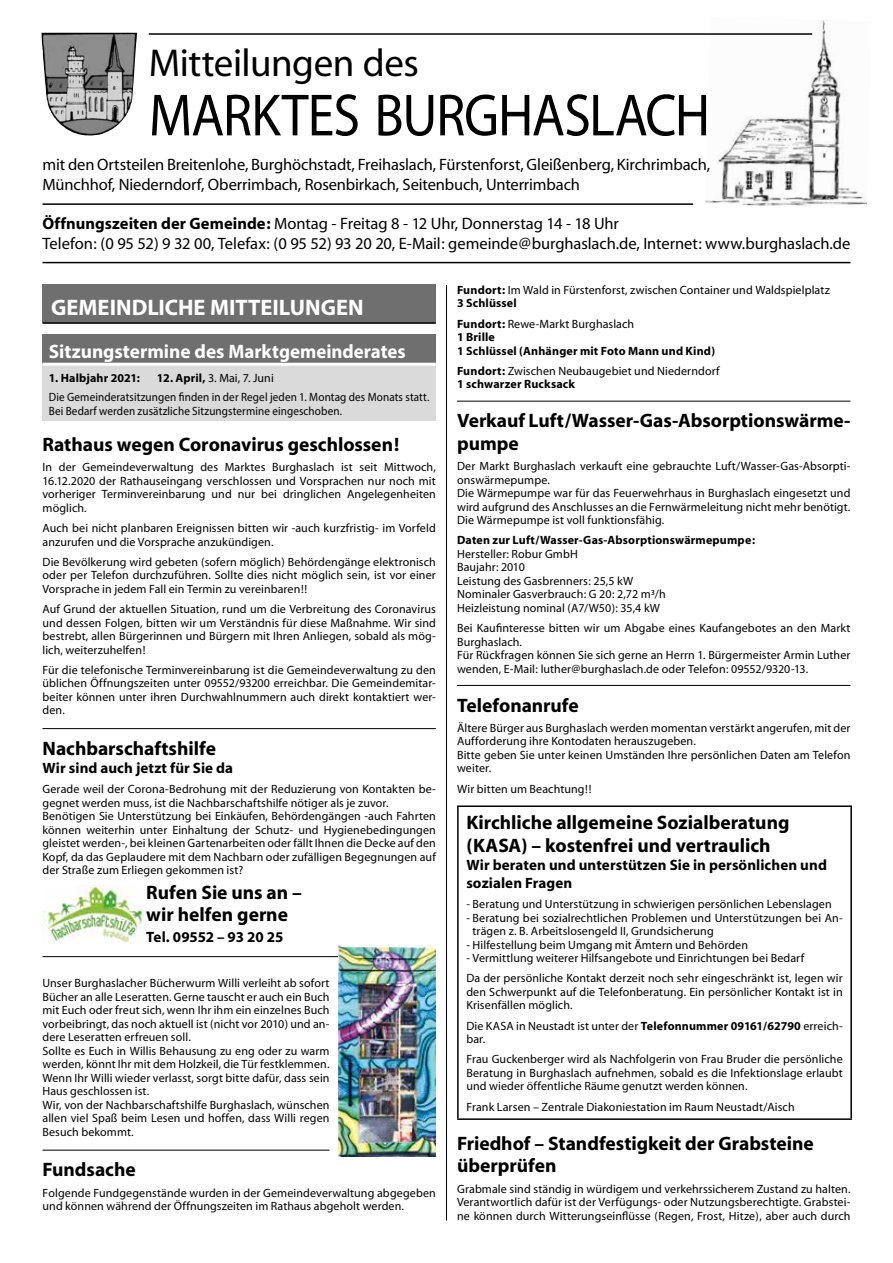
<style>
.page{position:relative;width:893px;height:1263px;background:#fff}
.page>*{position:absolute;margin:0;border:0;box-sizing:border-box;transform-origin:0 0}
.t1{font:60px "Myriad";letter-spacing:-.02em;color:#000;scale:.9 1}
.t2{font:39px "Myriad";letter-spacing:-.01em;color:#000}
.t3{font:700 22.5px "Myriad";color:#fff}
.t4{font:700 19.5px/22.5px "Myriad";color:#000}
.t5{font:700 19.5px "Myriad Pro";color:#fff}
.t6{font:700 19.5px/22.5px "Myriad Pro";color:#000}
.t7{font:16.5px/19.8px "Myriad";letter-spacing:-.005em;color:#000}
.t8{font:700 15px/18px "Myriad";letter-spacing:.005em;color:#000}
.t9{font:700 15px "Myriad Pro";letter-spacing:-.005em;color:#000}
.t10{font:12px/13.5px "Myriad";letter-spacing:.01em;color:#000}
.t11{font:700 12px/13.5px "Myriad";letter-spacing:.015em;color:#000}
.t12{font:12px/19.5px "Myriad Pro";letter-spacing:.01em;color:#000}
.t13{font:12px "Myriad Pro";letter-spacing:.01em;color:#000;scale:.93 1}
.t14{font:700 12px "Myriad Pro";letter-spacing:.01em;color:#000}
.s1{font-weight:700}
.s2{font-weight:400}
</style>
<div class="page">
<hr style="left:446px;top:285px;width:1px;height:935px;background:#000">
<div style="left:43px;top:285px;width:393px;height:38px;background:#706f6f"></div>
<hr style="left:43px;top:322px;width:393px;height:2px;background:#000">
<hr style="left:43px;top:728px;width:393px;height:1px;background:#000">
<hr style="left:43px;top:956px;width:393px;height:1px;background:#000">
<hr style="left:43px;top:1150px;width:287px;height:1px;background:#000">
<div style="left:43px;top:335px;width:393px;height:29px;background:#706f6f"></div>
<div style="left:43px;top:364px;width:393px;height:57px;background:#dadada"></div>
<hr style="left:43px;top:363px;width:393px;height:3px;background:#fff">
<img style="left:43px;top:886px;width:103px;height:57px">
<img style="left:338px;top:945px;width:98px;height:211px">
<hr style="left:457px;top:401px;width:393px;height:1px;background:#000">
<hr style="left:457px;top:685px;width:393px;height:1px;background:#000">
<hr style="left:457px;top:805px;width:395px;height:2px;background:#000">
<hr style="left:457px;top:807px;width:2px;height:311px;background:#000">
<hr style="left:850px;top:807px;width:2px;height:311px;background:#000">
<hr style="left:457px;top:1118px;width:395px;height:2px;background:#000">
<img style="left:705px;top:20px;width:162px;height:186px">
<img style="left:41px;top:33px;width:96px;height:103px">
<hr style="left:43px;top:203px;width:650px;height:2px;background:#000">
<hr style="left:149px;top:33px;width:663px;height:2px;background:#000">
<hr style="left:43px;top:262px;width:807px;height:1px;background:#000">
<h2 class="t2" style="left:149px;top:44px;width:272px">Mitteilungen des</h2>
<h1 class="t1" style="left:149px;top:85px;width:625px">MARKTES BURGHASLACH</h1>
<h3 class="t7" style="left:43px;top:155px;width:669px">mit den Ortsteilen Breitenlohe, Burghöchstadt, Freihaslach, Fürstenforst, Gleißenberg, Kirchrimbach,<br>Münchhof, Niederndorf, Oberrimbach, Rosenbirkach, Seitenbuch, Unterrimbach</h3>
<h3 class="t7" style="left:43px;top:215px;width:809px"><span class="s1">Öffnungszeiten der Gemeinde:</span> Montag - Freitag 8 - 12 Uhr, Donnerstag 14 - 18 Uhr<br>Telefon: (0 95 52) 9 32 00, Telefax: (0 95 52) 93 20 20, E-Mail: gemeinde@burghaslach.de, Internet: www.burghaslach.de</h3>
<h3 class="t3" style="left:51px;top:295px;width:314px">GEMEINDLICHE MITTEILUNGEN</h3>
<h3 class="t5" style="left:49px;top:338px;width:358px">Sitzungstermine des Marktgemeinderates</h3>
<p class="t14" style="left:49px;top:370px;width:92px">1. Halbjahr 2021:</p>
<p class="t12" style="left:49px;top:368px;width:382px;text-indent:108px"><span class="s1">12. April,</span> 3. Mai, 7. Juni<br>Die Gemeinderatsitzungen finden in der Regel jeden 1. Montag des Monats statt.</p>
<p class="t13" style="left:49px;top:403px;width:317px">Bei Bedarf werden zusätzliche Sitzungstermine eingeschoben.</p>
<h3 class="t4" style="left:43px;top:434px;width:358px">Rathaus wegen Coronavirus geschlossen!</h3>
<p class="t10" style="left:43px;top:461px;width:395px;text-align:justify">In der Gemeindeverwaltung des Marktes Burghaslach ist seit Mittwoch, 16.12.2020 der Rathauseingang verschlossen und Vorsprachen nur noch mit vorheriger Terminvereinbarung und nur bei dringlichen Angelegenheiten möglich.</p>
<p class="t10" style="left:43px;top:522px;width:395px">Auch bei nicht planbaren Ereignissen bitten wir -auch kurzfristig- im Vorfeld anzurufen und die Vorsprache anzukündigen.</p>
<p class="t10" style="left:43px;top:556px;width:395px;text-align:justify">Die Bevölkerung wird gebeten (sofern möglich) Behördengänge elektronisch oder per Telefon durchzuführen. Sollte dies nicht möglich sein, ist vor einer Vorsprache in jedem Fall ein Termin zu vereinbaren!!</p>
<p class="t10" style="left:43px;top:603px;width:395px;text-align:justify">Auf Grund der aktuellen Situation, rund um die Verbreitung des Coronavirus und dessen Folgen, bitten wir um Verständnis für diese Maßnahme. Wir sind bestrebt, allen Bürgerinnen und Bürgern mit Ihren Anliegen, sobald als mög&shy;lich, weiterzuhelfen!</p>
<p class="t10" style="left:43px;top:664px;width:395px;text-align:justify">Für die telefonische Terminvereinbarung ist die Gemeindeverwaltung zu den üblichen Öffnungszeiten unter 09552/93200 erreichbar. Die Gemeindemitar&shy;beiter können unter ihren Durchwahlnummern auch direkt kontaktiert wer&shy;den.</p>
<h3 class="t4" style="left:43px;top:738px;width:175px">Nachbarschaftshilfe</h3>
<p class="t8" style="left:43px;top:759px;width:192px">Wir sind auch jetzt für Sie da</p>
<p class="t10" style="left:43px;top:783px;width:395px">Gerade weil der Corona-Bedrohung mit der Reduzierung von Kontakten be&shy;gegnet werden muss, ist die Nachbarschaftshilfe nötiger als je zuvor.<br>Benötigen Sie Unterstützung bei Einkäufen, Behördengängen -auch Fahrten können weiterhin unter Einhaltung der Schutz- und Hygienebedingungen gleistet werden-, bei kleinen Gartenarbeiten oder fällt Ihnen die Decke auf den Kopf, da das Geplaudere mit dem Nachbarn oder zufälligen Begegnungen auf der Straße zum Erliegen gekommen ist?</p>
<h3 class="t6" style="left:146px;top:880px;width:157px">Rufen Sie uns an – wir helfen gerne</h3>
<p class="t9" style="left:146px;top:927px;width:138px">Tel. 09552 – 93 20 25</p>
<p class="t10" style="left:43px;top:977px;width:289px">Unser Burghaslacher Bücherwurm Willi verleiht ab sofort Bücher an alle Leseratten. Gerne tauscht er auch ein Buch mit Euch oder freut sich, wenn Ihr ihm ein einzelnes Buch vorbeibringt, das noch aktuell ist (nicht vor 2010) und an&shy;dere Leseratten erfreuen soll.<br>Sollte es Euch in Willis Behausung zu eng oder zu warm werden, könnt Ihr mit dem Holzkeil, die Tür festklemmen.<br>Wenn Ihr Willi wieder verlasst, sorgt bitte dafür, dass sein Haus geschlossen ist.<br>Wir, von der Nachbarschaftshilfe Burghaslach, wünschen allen viel Spaß beim Lesen und hoffen, dass Willi regen Besuch bekommt.</p>
<h3 class="t4" style="left:43px;top:1159px;width:95px">Fundsache</h3>
<p class="t10" style="left:43px;top:1186px;width:395px">Folgende Fundgegenstände wurden in der Gemeindeverwaltung abgegeben und können während der Öffnungszeiten im Rathaus abgeholt werden.</p>
<p class="t10" style="left:457px;top:284px;width:374px"><span class="s1">Fundort:</span> Im Wald in Fürstenforst, zwischen Container und Waldspielplatz<br><span class="s1">3 Schlüssel</span></p>
<p class="t11" style="left:457px;top:317px;width:260px">Fundort: <span class="s2">Rewe-Markt Burghaslach<br></span>1 Brille<br>1 Schlüssel (Anhänger mit Foto Mann und Kind)</p>
<p class="t10" style="left:457px;top:365px;width:264px"><span class="s1">Fundort:</span> Zwischen Neubaugebiet und Niederndorf<br><span class="s1">1 schwarzer Rucksack</span></p>
<h3 class="t4" style="left:457px;top:410px;width:395px">Verkauf Luft/Wasser-Gas-Absorptionswärme&shy;pumpe</h3>
<p class="t10" style="left:457px;top:460px;width:395px">Der Markt Burghaslach verkauft eine gebrauchte Luft/Wasser-Gas-Absorpti&shy;onswärmepumpe.<br>Die Wärmepumpe war für das Feuerwehrhaus in Burghaslach eingesetzt und wird aufgrund des Anschlusses an die Fernwärmeleitung nicht mehr benötigt.<br>Die Wärmepumpe ist voll funktionsfähig.</p>
<p class="t11" style="left:457px;top:534px;width:299px">Daten zur Luft/Wasser-Gas-Absorptionswärmepumpe:</p>
<p class="t10" style="left:457px;top:548px;width:210px">Hersteller: Robur GmbH<br>Baujahr: 2010<br>Leistung des Gasbrenners: 25,5 kW<br>Nominaler Gasverbrauch: G 20: 2,72 m³/h<br>Heizleistung nominal (A7/W50): 35,4 kW</p>
<p class="t10" style="left:457px;top:622px;width:395px">Bei Kaufinteresse bitten wir um Abgabe eines Kaufangebotes an den Markt Burghaslach.<br>Für Rückfragen können Sie sich gerne an Herrn 1. Bürgermeister Armin Luther wenden, E-Mail: luther@burghaslach.de oder Telefon: 09552/9320-13.</p>
<h3 class="t4" style="left:457px;top:695px;width:123px">Telefonanrufe</h3>
<p class="t10" style="left:457px;top:722px;width:395px">Ältere Bürger aus Burghaslach werden momentan verstärkt angerufen, mit der Aufforderung ihre Kontodaten herauszugeben.<br>Bitte geben Sie unter keinen Umständen Ihre persönlichen Daten am Telefon weiter.</p>
<p class="t10" style="left:457px;top:782px;width:136px">Wir bitten um Beachtung!!</p>
<h3 class="t4" style="left:466px;top:812px;width:325px">Kirchliche allgemeine Sozialberatung (KASA) – kostenfrei und vertraulich</h3>
<p class="t8" style="left:466px;top:856px;width:362px">Wir beraten und unterstützen Sie in persönlichen und sozialen Fragen</p>
<p class="t10" style="left:466px;top:898px;width:367px">- Beratung und Unterstützung in schwierigen persönlichen Lebenslagen</p>
<p class="t10" style="left:473px;top:911px;width:372px;text-indent:-6px">- Beratung bei sozialrechtlichen Problemen und Unterstützungen bei An&shy;trägen z. B. Arbeitslosengeld II, Grundsicherung</p>
<p class="t10" style="left:466px;top:938px;width:283px">- Hilfestellung beim Umgang mit Ämtern und Behörden</p>
<p class="t10" style="left:466px;top:948px;width:378px;line-height:20.2px">- Vermittlung weiterer Hilfsangebote und Einrichtungen bei Bedarf<br>Da der persönliche Kontakt derzeit noch sehr eingeschränkt ist, legen wir</p>
<p class="t10" style="left:466px;top:986px;width:378px">den Schwerpunkt auf die Telefonberatung. Ein persönlicher Kontakt ist in<br>Krisenfällen möglich.</p>
<p class="t10" style="left:466px;top:1019px;width:378px">Die KASA in Neustadt ist unter der <span class="s1">Telefonnummer 09161/62790</span> erreich&shy;bar.</p>
<p class="t10" style="left:466px;top:1053px;width:378px;text-align:justify">Frau Guckenberger wird als Nachfolgerin von Frau Bruder die persönliche Beratung in Burghaslach aufnehmen, sobald es die Infektionslage erlaubt und wieder öffentliche Räume genutzt werden können.</p>
<p class="t10" style="left:466px;top:1100px;width:330px">Frank Larsen – Zentrale Diakoniestation im Raum Neustadt/Aisch</p>
<h3 class="t4" style="left:457px;top:1133px;width:358px">Friedhof – Standfestigkeit der Grabsteine überprüfen</h3>
<p class="t10" style="left:457px;top:1182px;width:395px;text-align:justify">Grabmale sind ständig in würdigem und verkehrssicherem Zustand zu halten.<br>Verantwortlich dafür ist der Verfügungs- oder Nutzungsberechtigte. Grabstei&shy;ne können durch Witterungseinflüsse (Regen, Frost, Hitze), aber auch durch</p>
</div>
